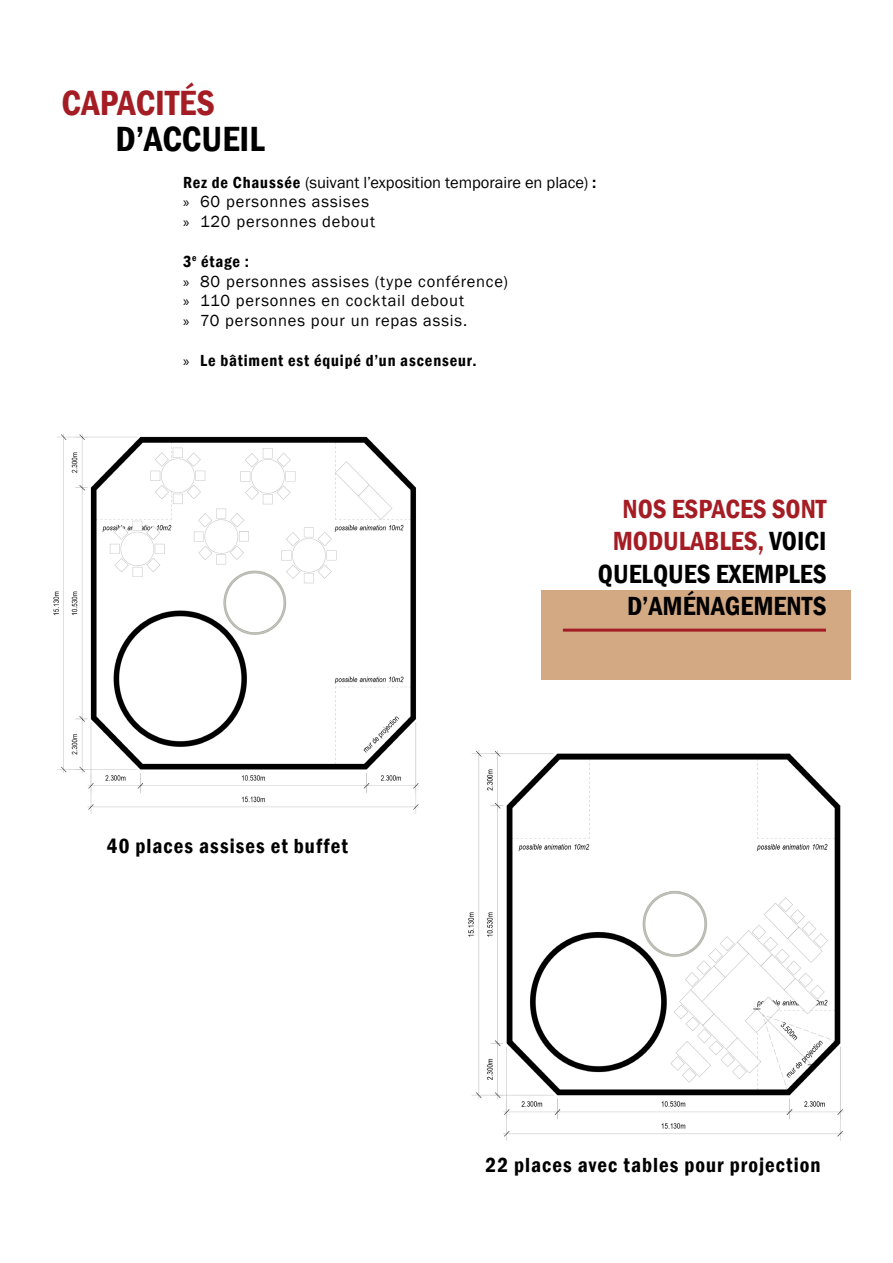
<style>
.page{position:relative;width:893px;height:1263px;background:#fff}
.page>*{position:absolute;margin:0;border:0;box-sizing:border-box;transform-origin:0 0}
.t1{font:600 condensed 36px "Franklin Gothic";color:#a51d24}
.t2{font:600 condensed 36px "Franklin Gothic";color:#000}
.t3{font:600 condensed 27px/32.4px "Franklin Gothic";color:#000;text-align:right}
.En-têtes_continus_Numéro_de_page{font:600 condensed 21px "Franklin Gothic";letter-spacing:.05em;color:#000}
.En-têtes_continus_Numéro_de_page-2{font:16.5px "Franklin Gothic";letter-spacing:.045em;color:#000}
.En-têtes_continus_Numéro_de_page-3{font:16.5px "Franklin Gothic";letter-spacing:-.005em;color:#000}
.En-têtes_continus_Numéro_de_page-4{font:600 condensed 16.5px "Franklin Gothic";letter-spacing:.05em;color:#000}
.s1{font-weight:600;font-stretch:condensed}
.s2{font-family:"Myriad Pro";font-size:15px}
.s3{font-family:"Myriad Pro";font-weight:400;font-stretch:normal;font-size:15px}
.s4{color:#a51d24}
</style>
<div class="page">
<div style="left:541px;top:590px;width:309px;height:90px;background:#d3a984"></div>
<img style="left:53px;top:434px;width:366px;height:380px">
<img style="left:468px;top:750px;width:376px;height:390px">
<hr style="left:563px;top:629px;width:263px;height:3px;background:#a51d24">
<p class="t1" style="left:61px;top:78px;width:155px">CAPACITÉS</p>
<p class="t2" style="left:115px;top:114px;width:151px">D’ACCUEIL</p>
<p class="En-têtes_continus_Numéro_de_page-3" style="left:183px;top:172px;width:415px"><span class="s1">Rez de Chaussée</span> (suivant l’exposition temporaire en place) <span class="s1">:</span></p>
<p class="En-têtes_continus_Numéro_de_page-2" style="left:183px;top:192px;width:188px"><span class="s2">»</span> 60 personnes assises</p>
<p class="En-têtes_continus_Numéro_de_page-2" style="left:183px;top:212px;width:194px"><span class="s2">»</span> 120 personnes debout</p>
<p class="En-têtes_continus_Numéro_de_page-4" style="left:183px;top:250px;width:68px">3<sup>e</sup> étage :</p>
<p class="En-têtes_continus_Numéro_de_page-2" style="left:183px;top:271px;width:327px"><span class="s2">»</span> 80 personnes assises (type conférence)</p>
<p class="En-têtes_continus_Numéro_de_page-2" style="left:183px;top:291px;width:283px"><span class="s2">»</span> 110 personnes en cocktail debout</p>
<p class="En-têtes_continus_Numéro_de_page-2" style="left:183px;top:311px;width:286px"><span class="s2">»</span> 70 personnes pour un repas assis.</p>
<p class="En-têtes_continus_Numéro_de_page-4" style="left:183px;top:349px;width:295px"><span class="s3">»</span> Le bâtiment est équipé d’un ascenseur.</p>
<p class="En-têtes_continus_Numéro_de_page" style="left:107px;top:832px;width:243px">40 places assises et buffet</p>
<p class="t3" style="left:598px;top:492px;width:230px"><span class="s4">NOS ESPACES SONT<br>MODULABLES,</span> VOICI<br>QUELQUES EXEMPLES<br>D’AMÉNAGEMENTS</p>
<p class="En-têtes_continus_Numéro_de_page" style="left:486px;top:1151px;width:336px">22 places avec tables pour projection</p>
</div>
